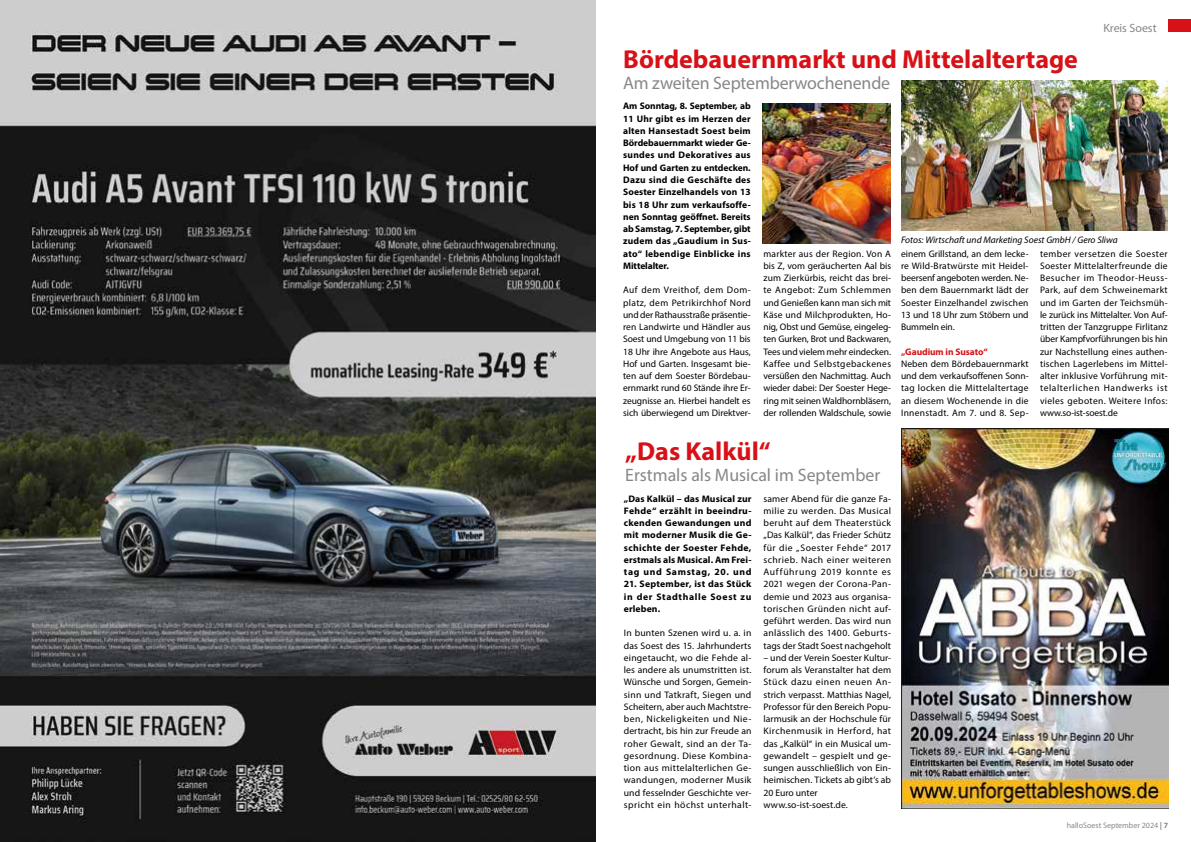
<style>
.page{position:relative;width:1191px;height:842px;background:#fff}
.page>*{position:absolute;margin:0;border:0;box-sizing:border-box;transform-origin:0 0}
.t1{font:700 26px "Myriad Pro";color:#d71117}
.t2{font:18px "Myriad Pro";color:#878787}
.t3{font:12px "Myriad Pro";letter-spacing:-.005em;color:#878787}
.t4{font:9.5px/12.3px "Myriad Pro";letter-spacing:.005em;color:#000;text-align:justify}
.t5{font:700 9.5px/12.3px "Myriad Pro";letter-spacing:.025em;color:#000;text-align:justify}
.t6{font:italic 9.5px "Myriad Pro";color:#000}
.t7{font:700 9.5px "Myriad Pro";letter-spacing:-.01em;color:#d71117}
.t8{font:8px "Myriad Pro";color:#878787}
.s1{font-weight:700}
</style>
<div class="page">
<img style="left:763px;top:103px;width:127px;height:140px">
<img style="left:901px;top:80px;width:266px;height:150px">
<div style="left:1168px;top:19px;width:23px;height:13px;background:#d71117"></div>
<img style="left:901px;top:428px;width:267px;height:380px">
<img style="left:0;top:0;width:595px;height:842px">
<h1 class="t1" style="left:623px;top:42px;width:456px">Bördebauernmarkt und Mittelaltertage</h1>
<h2 class="t2" style="left:623px;top:72px;width:268px">Am zweiten Septemberwochenende</h2>
<p class="t3" style="left:1103px;top:20px;width:55px">Kreis Soest</p>
<p class="t5" style="left:623px;top:100px;width:129px">Am Sonntag, 8. September, ab 11 Uhr gibt es im Herzen der alten Hansestadt Soest beim Bördebauernmarkt wieder Ge&shy;sundes und Dekoratives aus Hof und Garten zu entdecken.<br>Dazu sind die Geschäfte des Soester Einzelhandels von 13 bis 18 Uhr zum verkaufsoffe&shy;nen Sonntag geöffnet. Bereits ab Samstag, 7. September, gibt zudem das „Gaudium in Sus&shy;ato“ lebendige Einblicke ins Mittelalter.</p>
<p class="t4" style="left:623px;top:284px;width:129px">Auf dem Vreithof, dem Dom&shy;platz, dem Petrikirchhof Nord und der Rathausstraße präsentie&shy;ren Landwirte und Händler aus Soest und Umgebung von 11 bis 18 Uhr ihre Angebote aus Haus, Hof und Garten. Insgesamt bie&shy;ten auf dem Soester Bördebau&shy;ernmarkt rund 60 Stände ihre Er&shy;zeugnisse an. Hierbei handelt es sich überwiegend um Direktver-</p>
<p class="t4" style="left:763px;top:247px;width:129px">markter aus der Region. Von A bis Z, vom geräucherten Aal bis zum Zierkürbis, reicht das brei&shy;te Angebot: Zum Schlemmen und Genießen kann man sich mit Käse und Milchprodukten, Ho&shy;nig, Obst und Gemüse, eingeleg&shy;ten Gurken, Brot und Backwaren, Tees und vielem mehr eindecken.<br>Kaffee und Selbstgebackenes versüßen den Nachmittag. Auch wieder dabei: Der Soester Hege&shy;ring mit seinen Waldhornbläsern, der rollenden Waldschule, sowie</p>
<h1 class="t1" style="left:625px;top:434px;width:147px">„Das Kalkül“</h1>
<h2 class="t2" style="left:625px;top:464px;width:256px">Erstmals als Musical im September</h2>
<p class="t4" style="left:763px;top:492px;width:129px">samer Abend für die ganze Fa&shy;milie zu werden. Das Musical beruht auf dem Theaterstück „Das Kalkül“, das Frieder Schütz für die „Soester Fehde“ 2017 schrieb. Nach einer weiteren Aufführung 2019 konnte es 2021 wegen der Corona-Pan&shy;demie und 2023 aus organisa&shy;torischen Gründen nicht auf&shy;geführt werden. Das wird nun anlässlich des 1400. Geburts&shy;tags der Stadt Soest nachgeholt</p>
<p class="t4" style="left:763px;top:651px;width:129px;text-align:left">– und der Verein Soester Kultur&shy;forum als Veranstalter hat dem<br>Stück dazu einen neuen An&shy;strich verpasst. Matthias Nagel,<br>Professor für den Bereich Popu&shy;larmusik an der Hochschule für<br>Kirchenmusik in Herford, hat das „Kalkül“ in ein Musical um&shy;gewandelt – gespielt und ge&shy;sungen ausschließlich von Ein&shy;heimischen. Tickets ab gibt’s ab<br>20 Euro unter www.so-ist-soest.de.</p>
<p class="t5" style="left:624px;top:492px;width:129px">„Das Kalkül – das Musical zur Fehde“ erzählt in beeindru&shy;ckenden Gewandungen und mit moderner Musik die Ge&shy;schichte der Soester Fehde, erstmals als Musical. Am Frei&shy;tag und Samstag, 20. und</p>
<p class="t5" style="left:624px;top:578px;width:129px">21. September, ist das Stück in der Stadthalle Soest zu erleben.</p>
<p class="t4" style="left:624px;top:627px;width:129px">In bunten Szenen wird u. a. in das Soest des 15. Jahrhunderts eingetaucht, wo die Fehde al&shy;les andere als unumstritten ist.<br>Wünsche und Sorgen, Gemein&shy;sinn und Tatkraft, Siegen und Scheitern, aber auch Machtstre&shy;ben, Nickeligkeiten und Nie&shy;dertracht, bis hin zur Freude an roher Gewalt, sind an der Ta&shy;gesordnung. Diese Kombina&shy;tion aus mittelalterlichen Ge&shy;wandungen, moderner Musik und fesselnder Geschichte ver&shy;spricht ein höchst unterhalt-</p>
<p class="t6" style="left:901px;top:234px;width:218px">Fotos: Wirtschaft und Marketing Soest GmbH / Gero Sliwa</p>
<p class="t4" style="left:901px;top:247px;width:129px">einem Grillstand, an dem lecke&shy;re Wild-Bratwürste mit Heidel&shy;beersenf angeboten werden. Ne&shy;ben dem Bauernmarkt lädt der Soester Einzelhandel zwischen 13 und 18 Uhr zum Stöbern und Bummeln ein.</p>
<p class="t7" style="left:901px;top:345px;width:88px">„Gaudium in Susato“</p>
<p class="t4" style="left:901px;top:357px;width:129px">Neben dem Bördebauernmarkt und dem verkaufsoffenen Sonn&shy;tag locken die Mittelaltertage an diesem Wochenende in die Innenstadt. Am 7. und 8. Sep-</p>
<p class="t4" style="left:1040px;top:247px;width:129px">tember versetzen die Soester Soester Mittelalterfreunde die Besucher im Theodor-Heuss-Park, auf dem Schweinemarkt und im Garten der Teichsmüh&shy;le zurück ins Mittelalter. Von Auf&shy;tritten der Tanzgruppe Firlitanz über Kampfvorführungen bis hin zur Nachstellung eines authen&shy;tischen Lagerlebens im Mittel&shy;alter inklusive Vorführung mit&shy;telalterlichen Handwerks ist vieles geboten. Weitere Infos: www.so-ist-soest.de</p>
<p class="t8" style="left:1066px;top:821px;width:103px">halloSoest September 2024 <span class="s1">| 7</span></p>
</div>
